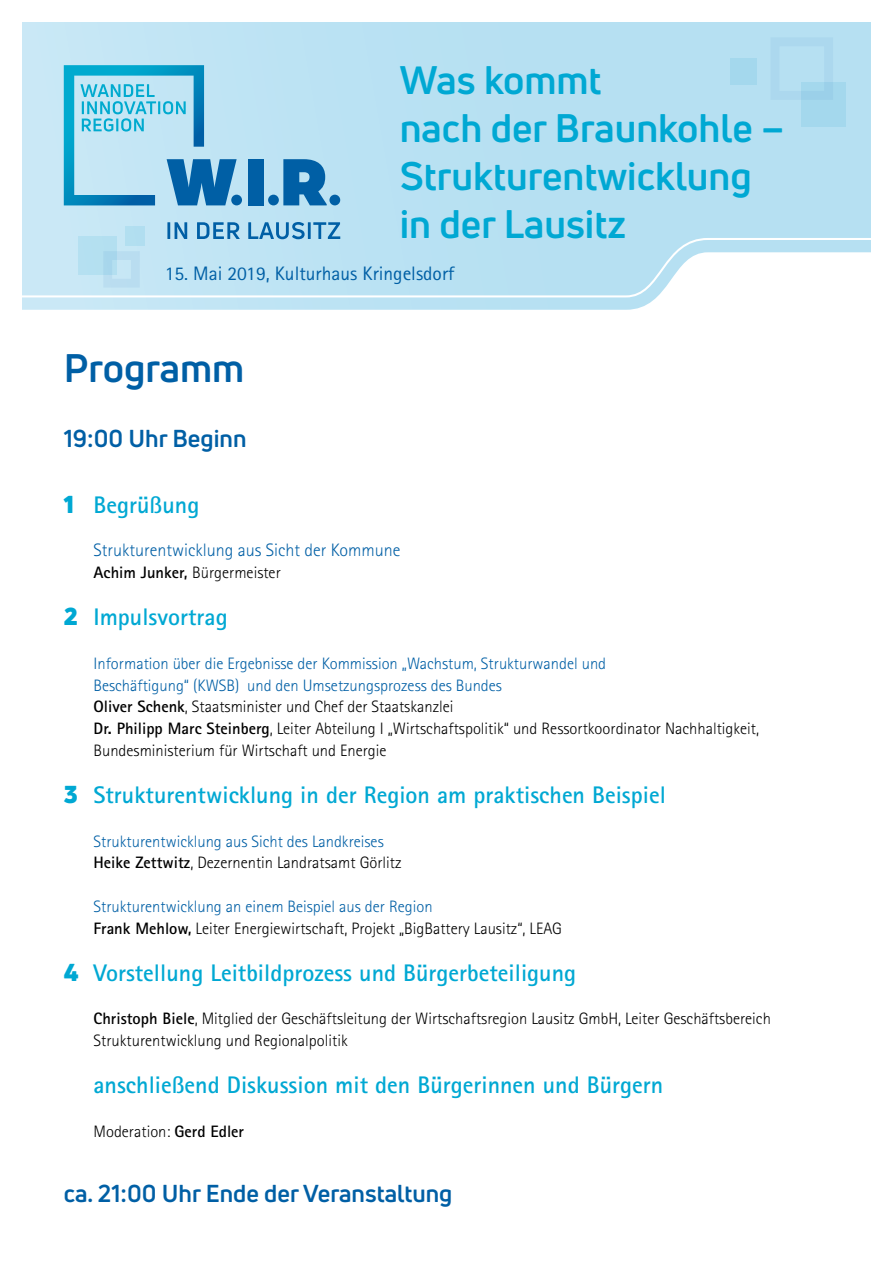
<style>
.page{position:relative;width:893px;height:1263px;background:#fff}
.page>*{position:absolute;margin:0;border:0;box-sizing:border-box;transform-origin:0 0}
.t1{font:700 39px/48px "Uni Neue";color:#00a8d3}
.t2{font:700 39px "Uni Neue";color:#005fa5}
.t3{font:700 24px "Rotis Sans Serif";color:#00a8d3}
.t4{font:700 24px "Uni Neue";color:#005fa5}
.t5{font:19.5px "Rotis Sans Serif";color:#005fa5}
.t6{font:300 18px "Rotis Sans Serif";color:#005fa5}
.t7{font:300 16.5px/21.8px "Rotis Sans Serif";color:#000}
.t8{font:300 16.5px/21.8px "Rotis Sans Serif";color:#005fa5}
.s1{font-family:"Uni Neue";font-weight:900}
.s2{font-weight:700}
.s3{color:#005fa5}
.s4{font-weight:700;color:#000}
.s5{color:#000}
</style>
<div class="page">
<svg style="left:22px;top:22px;width:849px;height:288px;background:#bee3f3"></svg>
<svg style="left:64px;top:65px;width:276px;height:174px;background:#91cae4"></svg>
<div style="left:78px;top:237px;width:39px;height:38px;background:#b4e0f0"></div>
<div style="left:103px;top:251px;width:37px;height:37px;border:9px solid #bed7ee"></div>
<div style="left:125px;top:226px;width:20px;height:20px;background:#b1def0"></div>
<div style="left:770px;top:37px;width:63px;height:63px;border:9px solid #bed7ee"></div>
<div style="left:730px;top:58px;width:26px;height:27px;background:#a4d8ed"></div>
<div style="left:802px;top:82px;width:44px;height:45px;background:#a4d8ed"></div>
<h1 class="t1" style="left:400px;top:56px;width:386px">Was kommt<br>nach der Braunkohle –<br>Strukturentwicklung in der Lausitz</h1>
<p class="t5" style="left:165px;top:262px;width:291px">15. Mai 2019, Kulturhaus Kringelsdorf</p>
<h1 class="t2" style="left:64px;top:344px;width:182px">Programm</h1>
<h2 class="t4" style="left:64px;top:424px;width:184px">19:00 Uhr Beginn</h2>
<h2 class="t3" style="left:64px;top:489px;width:137px"><span class="s1">1</span> Begrüßung</h2>
<p class="t6" style="left:94px;top:540px;width:308px">Strukturentwicklung aus Sicht der Kommune</p>
<p class="t7" style="left:94px;top:561px;width:189px"><span class="s2">Achim Junker,</span> Bürgermeister</p>
<h2 class="t3" style="left:64px;top:602px;width:165px"><span class="s1">2</span> Impulsvortrag</h2>
<p class="t7" style="left:94px;top:652px;width:667px"><span class="s3">Information über die Ergebnisse der Kommission „Wachstum, Strukturwandel und<br>Beschäftigung“ (KWSB) und den Umsetzungsprozess des Bundes<br></span><span class="s2">Oliver Schenk</span>, Staatsminister und Chef der Staatskanzlei<br><span class="s2">Dr. Philipp Marc Steinberg</span>, Leiter Abteilung I „Wirtschaftspolitik“ und Ressortkoordinator Nachhaltigkeit, Bundesministerium für Wirtschaft und Energie</p>
<h2 class="t3" style="left:64px;top:780px;width:604px"><span class="s1">3</span> Strukturentwicklung in der Region am praktischen Beispiel</h2>
<p class="t8" style="left:94px;top:830px;width:309px">Strukturentwicklung aus Sicht des Landkreises<br><span class="s4">Heike Zettwitz</span><span class="s5">, Dezernentin Landratsamt Görlitz</span></p>
<p class="t7" style="left:94px;top:895px;width:470px"><span class="s3">Strukturentwicklung an einem Beispiel aus der Region<br></span><span class="s2">Frank Mehlow,</span> Leiter Energiewirtschaft, Projekt „BigBattery Lausitz“, LEAG</p>
<h2 class="t3" style="left:64px;top:957px;width:514px"><span class="s1">4</span> Vorstellung Leitbildprozess und Bürgerbeteiligung</h2>
<p class="t7" style="left:94px;top:1008px;width:679px"><span class="s2">Christoph Biele</span>, Mitglied der Geschäftsleitung der Wirtschaftsregion Lausitz GmbH, Leiter Geschäftsbereich<br>Strukturentwicklung und Regionalpolitik</p>
<h2 class="t3" style="left:94px;top:1070px;width:571px">anschließend Diskussion mit den Bürgerinnen und Bürgern</h2>
<p class="t7" style="left:94px;top:1120px;width:152px">Moderation: <span class="s2">Gerd Edler</span></p>
<h2 class="t4" style="left:64px;top:1178px;width:390px">ca. 21:00 Uhr Ende der Veranstaltung</h2>
</div>
